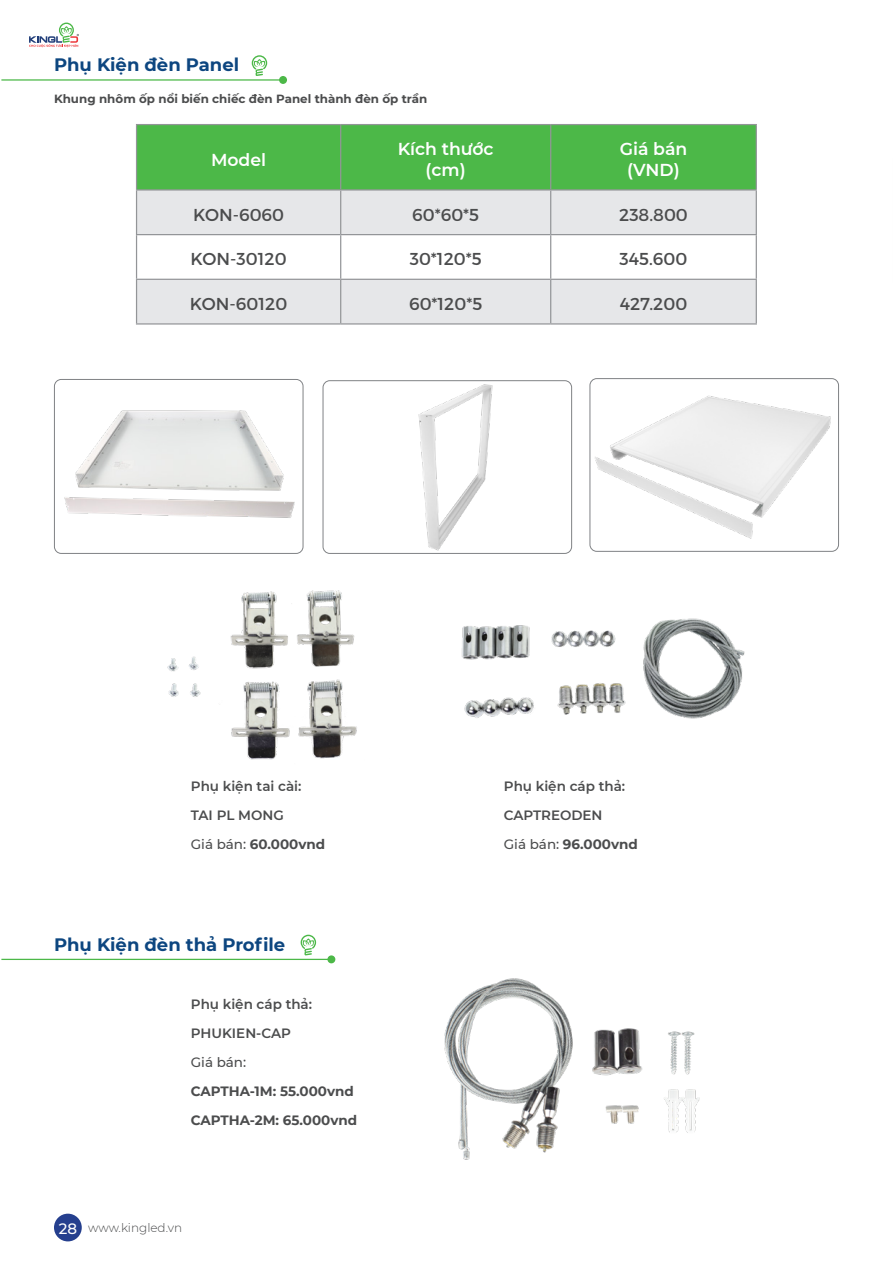
<style>
.page{position:relative;width:893px;height:1263px;background:#fff}
.page>*{position:absolute;margin:0;border:0;box-sizing:border-box;transform-origin:0 0}
.t1{font:700 18px "Montserrat";color:#0d4680}
.Body{font:17.25px "Montserrat";color:#4b4c4d}
.Body-2{font:600 17.25px "Montserrat";color:#fff}
.Body-3{font:600 13.5px "Montserrat";color:#4b4c4d}
.Body-4{font:700 13.5px "Montserrat";color:#4b4c4d}
.Body-5{font:500 13.5px "Montserrat";color:#4b4c4d}
.t2{font:300 12px "Montserrat";color:#494a4b}
.Body-6{font:700 11.85px "Montserrat";color:#4b4c4d}
.s1{font-weight:500}
.s2{font-weight:500;font-size:15px;color:#fff}
</style>
<div class="page">
<div style="left:54px;top:1214px;width:28px;height:27px;background:#253f8e;border-radius:50%"></div>
<svg style="left:29px;top:23px;width:50px;height:24px"></svg>
<hr style="left:1px;top:79px;width:282px;height:2px;background:#4cb848">
<hr style="left:1px;top:959px;width:330px;height:1px;background:#4cb848">
<div style="left:279px;top:76px;width:8px;height:8px;background:#4cb848;border-radius:50%"></div>
<div style="left:327px;top:955px;width:8px;height:8px;background:#4cb848;border-radius:50%"></div>
<div style="left:137px;top:125px;width:619px;height:64px;background:#4cb848"></div>
<svg style="left:137px;top:191px;width:619px;height:132px;fill:#e6e7e9"></svg>
<hr style="left:136px;top:124px;width:205px;height:1px;background:#939598">
<hr style="left:136px;top:125px;width:1px;height:64px;background:#939598">
<hr style="left:341px;top:124px;width:210px;height:1px;background:#939598">
<hr style="left:340px;top:125px;width:1px;height:64px;background:#939598">
<hr style="left:551px;top:124px;width:206px;height:1px;background:#939598">
<hr style="left:550px;top:125px;width:1px;height:64px;background:#939598">
<hr style="left:756px;top:125px;width:1px;height:64px;background:#939598">
<hr style="left:136px;top:189px;width:205px;height:2px;background:#939598">
<hr style="left:341px;top:189px;width:210px;height:2px;background:#939598">
<hr style="left:551px;top:189px;width:206px;height:2px;background:#939598">
<hr style="left:136px;top:191px;width:1px;height:43px;background:#939598">
<hr style="left:340px;top:191px;width:1px;height:43px;background:#939598">
<hr style="left:550px;top:191px;width:1px;height:43px;background:#939598">
<hr style="left:756px;top:191px;width:1px;height:43px;background:#939598">
<hr style="left:136px;top:234px;width:205px;height:1px;background:#939598">
<hr style="left:136px;top:235px;width:1px;height:44px;background:#939598">
<hr style="left:341px;top:234px;width:210px;height:1px;background:#939598">
<hr style="left:340px;top:235px;width:1px;height:44px;background:#939598">
<hr style="left:551px;top:234px;width:206px;height:1px;background:#939598">
<hr style="left:550px;top:235px;width:1px;height:44px;background:#939598">
<hr style="left:756px;top:235px;width:1px;height:44px;background:#939598">
<hr style="left:136px;top:279px;width:205px;height:1px;background:#939598">
<hr style="left:136px;top:280px;width:1px;height:43px;background:#939598">
<hr style="left:136px;top:323px;width:205px;height:2px;background:#939598">
<hr style="left:341px;top:279px;width:210px;height:1px;background:#939598">
<hr style="left:340px;top:280px;width:1px;height:43px;background:#939598">
<hr style="left:341px;top:323px;width:210px;height:2px;background:#939598">
<hr style="left:551px;top:279px;width:206px;height:1px;background:#939598">
<hr style="left:550px;top:280px;width:1px;height:43px;background:#939598">
<hr style="left:756px;top:280px;width:1px;height:43px;background:#939598">
<hr style="left:551px;top:323px;width:206px;height:2px;background:#939598">
<img style="left:55px;top:410px;width:248px;height:143px">
<div style="left:54px;top:379px;width:249px;height:175px;border:1px solid #808285;border-radius:7px"></div>
<img style="left:323px;top:381px;width:248px;height:172px">
<div style="left:323px;top:380px;width:249px;height:174px;border:1px solid #808285;border-radius:7px"></div>
<img style="left:595px;top:395px;width:236px;height:144px">
<div style="left:589px;top:378px;width:250px;height:174px;border:1px solid #808285;border-radius:7px"></div>
<img style="left:167px;top:590px;width:190px;height:170px">
<img style="left:461px;top:618px;width:284px;height:101px">
<svg style="left:252px;top:55px;width:15px;height:21px"></svg>
<svg style="left:301px;top:935px;width:15px;height:20px"></svg>
<img style="left:444px;top:978px;width:256px;height:182px">
<p class="t1" style="left:54px;top:52px;width:187px">Phụ Kiện đèn Panel</p>
<p class="Body-6" style="left:54px;top:90px;width:375px">Khung nhôm ốp nổi biến chiếc đèn Panel thành đèn ốp trần</p>
<p class="Body-2" style="left:211px;top:147px;width:57px">Model</p>
<p class="Body-2" style="left:398px;top:137px;width:97px">Kích thước</p>
<p class="Body-2" style="left:426px;top:158px;width:42px">(cm)</p>
<p class="Body-2" style="left:620px;top:137px;width:69px">Giá bán</p>
<p class="Body-2" style="left:627px;top:158px;width:54px">(VND)</p>
<p class="Body" style="left:193px;top:204px;width:93px">KON-6060</p>
<p class="Body" style="left:412px;top:204px;width:69px">60*60*5</p>
<p class="Body" style="left:619px;top:204px;width:70px">238.800</p>
<p class="Body" style="left:191px;top:249px;width:97px">KON-30120</p>
<p class="Body" style="left:410px;top:249px;width:73px">30*120*5</p>
<p class="Body" style="left:620px;top:249px;width:69px">345.600</p>
<p class="Body" style="left:190px;top:293px;width:99px">KON-60120</p>
<p class="Body" style="left:409px;top:293px;width:75px">60*120*5</p>
<p class="Body" style="left:620px;top:293px;width:69px">427.200</p>
<p class="Body-3" style="left:191px;top:777px;width:112px">Phụ kiện tai cài:</p>
<p class="Body-3" style="left:191px;top:806px;width:94px">TAI PL MONG</p>
<p class="Body-4" style="left:191px;top:835px;width:136px"><span class="s1">Giá bán:</span> 60.000vnd</p>
<p class="t1" style="left:54px;top:931px;width:233px">Phụ Kiện đèn thả Profile</p>
<p class="Body-3" style="left:191px;top:994px;width:123px">Phụ kiện cáp thả:</p>
<p class="Body-3" style="left:191px;top:1023px;width:102px">PHUKIEN-CAP</p>
<p class="Body-5" style="left:191px;top:1053px;width:57px">Giá bán:</p>
<p class="Body-4" style="left:191px;top:1081px;width:165px">CAPTHA-1M: 55.000vnd</p>
<p class="Body-4" style="left:191px;top:1111px;width:168px">CAPTHA-2M: 65.000vnd</p>
<p class="t2" style="left:59px;top:1220px;width:125px"><span class="s2">28</span> www.kingled.vn</p>
<p class="Body-3" style="left:504px;top:777px;width:123px">Phụ kiện cáp thả:</p>
<p class="Body-3" style="left:504px;top:806px;width:100px">CAPTREODEN</p>
<p class="Body-4" style="left:504px;top:835px;width:136px"><span class="s1">Giá bán:</span> 96.000vnd</p>
</div>
